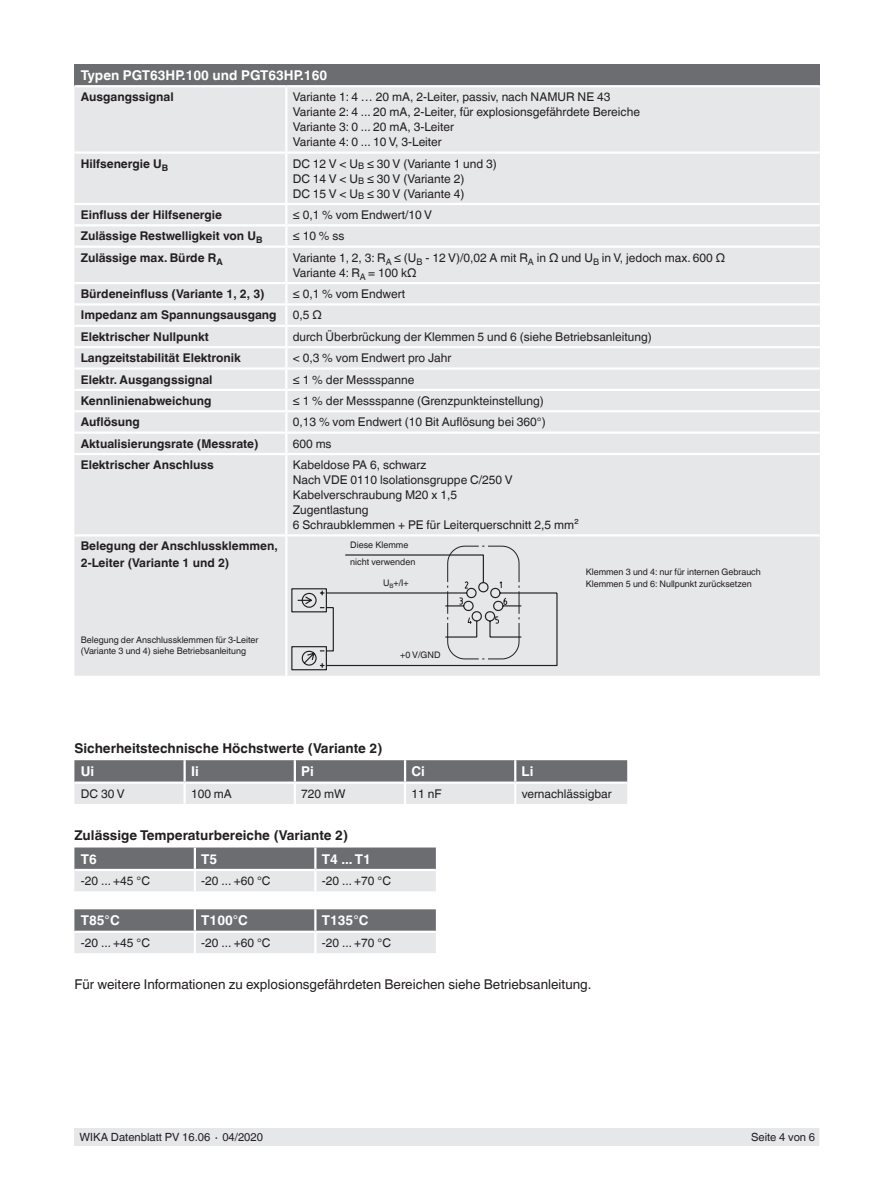
<style>
.page{position:relative;width:893px;height:1188px;background:#fff}
.page>*{position:absolute;margin:0;border:0;box-sizing:border-box;transform-origin:0 0}
.t1{font:700 13.5px "Helvetica World";color:#231f20}
.t2{font:13.5px "Helvetica World";color:#231f20}
.t3{font:700 13.5px "Helvetica World";color:#fff}
.t4{font:12px/15px "Helvetica World";color:#231f20}
.t5{font:700 12px/16.5px "Helvetica World";color:#231f20}
.t6{font:11.25px "Helvetica World";color:#231f20}
.t7{font:9px/10.5px "Helvetica World";color:#231f20}
</style>
<div class="page">
<div style="left:75px;top:1128px;width:744px;height:17px;background:#e6e7e9"></div>
<div style="left:74px;top:64px;width:746px;height:22px;background:#6c6d70"></div>
<div style="left:74px;top:87px;width:746px;height:589px;background:#e6e7e9"></div>
<hr style="left:74px;top:85px;width:212px;height:2px;background:#fff">
<hr style="left:286px;top:85px;width:534px;height:2px;background:#fff">
<hr style="left:285px;top:87px;width:2px;height:64px;background:#fff">
<hr style="left:285px;top:154px;width:2px;height:49px;background:#fff">
<hr style="left:74px;top:203px;width:212px;height:2px;background:#fff">
<hr style="left:286px;top:203px;width:534px;height:2px;background:#fff">
<svg style="left:285px;top:205px;width:2px;height:19px"></svg>
<hr style="left:74px;top:224px;width:212px;height:2px;background:#fff">
<hr style="left:286px;top:224px;width:534px;height:2px;background:#fff">
<hr style="left:285px;top:226px;width:2px;height:20px;background:#fff">
<hr style="left:74px;top:303px;width:212px;height:3px;background:#fff">
<hr style="left:286px;top:303px;width:534px;height:3px;background:#fff">
<hr style="left:74px;top:325px;width:212px;height:2px;background:#fff">
<hr style="left:286px;top:325px;width:534px;height:2px;background:#fff">
<hr style="left:74px;top:346px;width:212px;height:2px;background:#fff">
<hr style="left:286px;top:346px;width:534px;height:2px;background:#fff">
<hr style="left:74px;top:367px;width:212px;height:3px;background:#fff">
<hr style="left:286px;top:367px;width:534px;height:3px;background:#fff">
<hr style="left:74px;top:389px;width:212px;height:2px;background:#fff">
<hr style="left:286px;top:389px;width:534px;height:2px;background:#fff">
<svg style="left:285px;top:284px;width:2px;height:126px"></svg>
<hr style="left:74px;top:410px;width:212px;height:2px;background:#fff">
<hr style="left:286px;top:410px;width:534px;height:2px;background:#fff">
<hr style="left:285px;top:412px;width:2px;height:20px;background:#fff">
<hr style="left:74px;top:432px;width:212px;height:2px;background:#fff">
<hr style="left:286px;top:432px;width:534px;height:2px;background:#fff">
<svg style="left:285px;top:434px;width:2px;height:19px"></svg>
<hr style="left:74px;top:453px;width:212px;height:2px;background:#fff">
<hr style="left:286px;top:453px;width:534px;height:2px;background:#fff">
<hr style="left:285px;top:455px;width:2px;height:79px;background:#fff">
<hr style="left:74px;top:534px;width:212px;height:3px;background:#fff">
<hr style="left:286px;top:534px;width:534px;height:3px;background:#fff">
<hr style="left:285px;top:537px;width:2px;height:139px;background:#fff">
<hr style="left:74px;top:151px;width:212px;height:3px;background:#fff">
<hr style="left:74px;top:246px;width:212px;height:2px;background:#fff">
<hr style="left:74px;top:282px;width:212px;height:2px;background:#fff">
<hr style="left:286px;top:151px;width:534px;height:3px;background:#fff">
<hr style="left:286px;top:246px;width:534px;height:2px;background:#fff">
<hr style="left:285px;top:248px;width:2px;height:34px;background:#fff">
<hr style="left:286px;top:282px;width:534px;height:2px;background:#fff">
<svg style="left:291px;top:546px;width:267px;height:124px;background:#dadadc"></svg>
<svg style="left:74px;top:760px;width:553px;height:44px;background:#a8a9ac"></svg>
<hr style="left:183px;top:760px;width:3px;height:22px;background:#fff">
<hr style="left:294px;top:760px;width:2px;height:22px;background:#fff">
<hr style="left:404px;top:760px;width:2px;height:22px;background:#fff">
<hr style="left:514px;top:760px;width:2px;height:22px;background:#fff">
<hr style="left:183px;top:784px;width:3px;height:20px;background:#fff">
<hr style="left:294px;top:784px;width:2px;height:20px;background:#fff">
<hr style="left:404px;top:784px;width:2px;height:20px;background:#fff">
<hr style="left:514px;top:784px;width:2px;height:20px;background:#fff">
<hr style="left:74px;top:782px;width:111px;height:2px;background:#fff">
<hr style="left:185px;top:782px;width:110px;height:2px;background:#fff">
<hr style="left:295px;top:782px;width:110px;height:2px;background:#fff">
<hr style="left:405px;top:782px;width:110px;height:2px;background:#fff">
<hr style="left:515px;top:782px;width:112px;height:2px;background:#fff">
<svg style="left:74px;top:848px;width:362px;height:43px;background:#a8a9ab"></svg>
<hr style="left:194px;top:848px;width:2px;height:21px;background:#fff">
<hr style="left:314px;top:848px;width:2px;height:21px;background:#fff">
<hr style="left:194px;top:871px;width:2px;height:20px;background:#fff">
<hr style="left:314px;top:871px;width:2px;height:20px;background:#fff">
<hr style="left:74px;top:869px;width:121px;height:2px;background:#fff">
<hr style="left:195px;top:869px;width:120px;height:2px;background:#fff">
<hr style="left:315px;top:869px;width:121px;height:2px;background:#fff">
<svg style="left:74px;top:909px;width:362px;height:44px;background:#a8a9ac"></svg>
<hr style="left:194px;top:909px;width:2px;height:22px;background:#fff">
<hr style="left:314px;top:909px;width:2px;height:22px;background:#fff">
<hr style="left:74px;top:931px;width:121px;height:2px;background:#fff">
<hr style="left:195px;top:931px;width:120px;height:2px;background:#fff">
<hr style="left:194px;top:933px;width:2px;height:20px;background:#fff">
<hr style="left:314px;top:933px;width:2px;height:20px;background:#fff">
<hr style="left:315px;top:931px;width:121px;height:2px;background:#fff">
<p class="t3" style="left:81px;top:67px;width:248px">Typen PGT63HP.100 und PGT63HP.160</p>
<p class="t5" style="left:81px;top:89px;width:94px">Ausgangssignal</p>
<p class="t4" style="left:293px;top:90px;width:349px">Variante 1: 4 … 20 mA, 2-Leiter, passiv, nach NAMUR NE 43<br>Variante 2: 4 ... 20 mA, 2-Leiter, für explosionsgefährdete Bereiche Variante 3: 0 ... 20 mA, 3-Leiter<br>Variante 4: 0 ... 10 V, 3-Leiter</p>
<p class="t5" style="left:81px;top:155px;width:89px">Hilfsenergie U<sub>B</sub></p>
<p class="t4" style="left:293px;top:156px;width:206px">DC 12 V &lt; U<sub>B</sub> ≤ 30 V (Variante 1 und 3)<br>DC 14 V &lt; U<sub>B</sub> ≤ 30 V (Variante 2)<br>DC 15 V &lt; U<sub>B</sub> ≤ 30 V (Variante 4)</p>
<p class="t5" style="left:81px;top:207px;width:143px">Einfluss der Hilfsenergie</p>
<p class="t4" style="left:293px;top:207px;width:141px">≤ 0,1 % vom Endwert/10 V</p>
<p class="t5" style="left:81px;top:228px;width:183px">Zulässige Restwelligkeit von U<sub>B</sub></p>
<p class="t4" style="left:293px;top:229px;width:53px">≤ 10 % ss</p>
<p class="t5" style="left:81px;top:249px;width:143px">Zulässige max. Bürde R<sub>A</sub></p>
<p class="t4" style="left:293px;top:250px;width:434px">Variante 1, 2, 3: R<sub>A</sub> ≤ (U<sub>B</sub> - 12 V)/0,02 A mit R<sub>A</sub> in Ω und U<sub>B</sub> in V, jedoch max. 600 Ω<br>Variante 4: R<sub>A</sub> = 100 kΩ</p>
<p class="t5" style="left:81px;top:286px;width:185px">Bürdeneinfluss (Variante 1, 2, 3)</p>
<p class="t4" style="left:293px;top:286px;width:114px">≤ 0,1 % vom Endwert</p>
<p class="t5" style="left:81px;top:307px;width:197px">Impedanz am Spannungsausgang</p>
<p class="t4" style="left:293px;top:308px;width:31px">0,5 Ω</p>
<p class="t5" style="left:81px;top:328px;width:130px">Elektrischer Nullpunkt</p>
<p class="t4" style="left:293px;top:329px;width:360px">durch Überbrückung der Klemmen 5 und 6 (siehe Betriebsanleitung)</p>
<p class="t5" style="left:81px;top:350px;width:162px">Langzeitstabilität Elektronik</p>
<p class="t4" style="left:293px;top:351px;width:160px">&lt; 0,3 % vom Endwert pro Jahr</p>
<p class="t5" style="left:81px;top:371px;width:133px">Elektr. Ausgangssignal</p>
<p class="t4" style="left:293px;top:372px;width:123px">≤ 1 % der Messspanne</p>
<p class="t5" style="left:81px;top:393px;width:132px">Kennlinienabweichung</p>
<p class="t4" style="left:293px;top:393px;width:253px">≤ 1 % der Messspanne (Grenzpunkteinstellung)</p>
<p class="t5" style="left:81px;top:414px;width:61px">Auflösung</p>
<p class="t4" style="left:293px;top:415px;width:254px">0,13 % vom Endwert (10 Bit Auflösung bei 360°)</p>
<p class="t5" style="left:81px;top:435px;width:179px">Aktualisierungsrate (Messrate)</p>
<p class="t4" style="left:293px;top:436px;width:40px">600 ms</p>
<p class="t5" style="left:81px;top:457px;width:134px">Elektrischer Anschluss</p>
<p class="t4" style="left:293px;top:457px;width:287px">Kabeldose PA 6, schwarz<br>Nach VDE 0110 lsolationsgruppe C/250 V<br>Kabelverschraubung M20 x 1,5<br>Zugentlastung<br>6 Schraubklemmen + PE für Leiterquerschnitt 2,5 mm²</p>
<p class="t5" style="left:81px;top:538px;width:198px">Belegung der Anschlussklemmen,<br>2-Leiter (Variante 1 und 2)</p>
<p class="t7" style="left:350px;top:537px;width:66px;line-height:16.5px">Diese Klemme nicht verwenden</p>
<p class="t7" style="left:383px;top:578px;width:27px">U<sub>B</sub>+/I+</p>
<p class="t7" style="left:586px;top:566px;width:177px;line-height:12px">Klemmen 3 und 4: nur für internen Gebrauch<br>Klemmen 5 und 6: Nullpunkt zurücksetzen</p>
<p class="t7" style="left:81px;top:635px;width:179px">Belegung der Anschlussklemmen für 3-Leiter (Variante 3 und 4) siehe Betriebsanleitung</p>
<p class="t7" style="left:400px;top:650px;width:42px">+0 V/GND</p>
<p class="t1" style="left:74px;top:740px;width:309px">Sicherheitstechnische Höchstwerte (Variante 2)</p>
<p class="t3" style="left:81px;top:764px;width:15px">Ui</p>
<p class="t3" style="left:191px;top:764px;width:9px">Ii</p>
<p class="t3" style="left:301px;top:764px;width:14px">Pi</p>
<p class="t3" style="left:411px;top:764px;width:15px">Ci</p>
<p class="t3" style="left:522px;top:764px;width:13px">Li</p>
<p class="t4" style="left:81px;top:786px;width:45px">DC 30 V</p>
<p class="t4" style="left:191px;top:786px;width:42px">100 mA</p>
<p class="t4" style="left:301px;top:786px;width:46px">720 mW</p>
<p class="t4" style="left:411px;top:786px;width:32px">11 nF</p>
<p class="t4" style="left:522px;top:786px;width:92px">vernachlässigbar</p>
<p class="t1" style="left:74px;top:827px;width:275px">Zulässige Temperaturbereiche (Variante 2)</p>
<p class="t3" style="left:81px;top:851px;width:18px">T6</p>
<p class="t3" style="left:201px;top:851px;width:18px">T5</p>
<p class="t3" style="left:322px;top:851px;width:51px">T4 ... T1</p>
<p class="t4" style="left:81px;top:873px;width:71px">-20 ... +45 °C</p>
<p class="t4" style="left:201px;top:873px;width:71px">-20 ... +60 °C</p>
<p class="t4" style="left:322px;top:873px;width:71px">-20 ... +70 °C</p>
<p class="t3" style="left:81px;top:913px;width:40px">T85°C</p>
<p class="t3" style="left:201px;top:913px;width:48px">T100°C</p>
<p class="t3" style="left:322px;top:913px;width:48px">T135°C</p>
<p class="t4" style="left:81px;top:935px;width:71px">-20 ... +45 °C</p>
<p class="t4" style="left:201px;top:935px;width:71px">-20 ... +60 °C</p>
<p class="t4" style="left:322px;top:935px;width:71px">-20 ... +70 °C</p>
<p class="t2" style="left:74px;top:977px;width:519px">Für weitere Informationen zu explosionsgefährdeten Bereichen siehe Betriebsanleitung.</p>
<p class="t6" style="left:80px;top:1131px;width:185px">WIKA Datenblatt PV 16.06 ∙ 04/2020</p>
<p class="t6" style="left:751px;top:1131px;width:66px">Seite 4 von 6</p>
</div>
